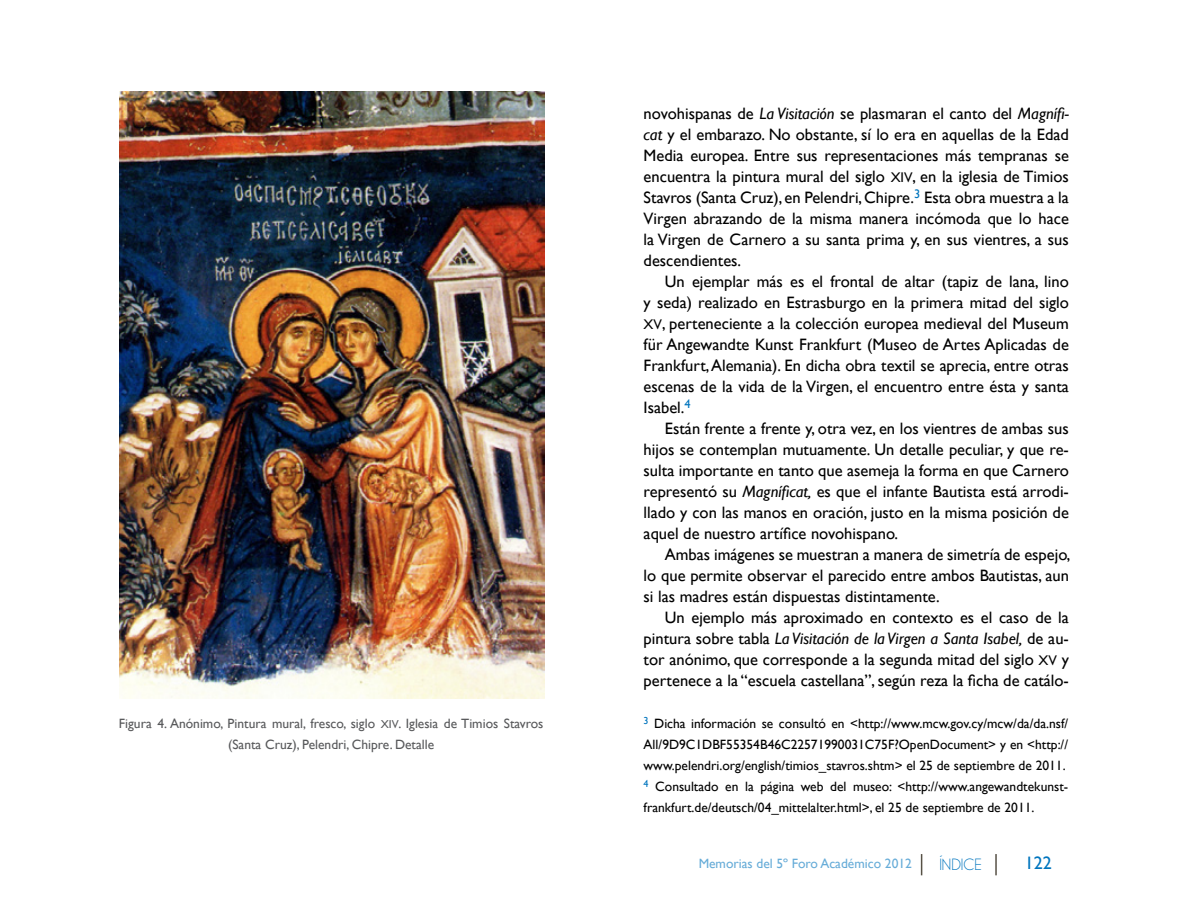
<style>
.page{position:relative;width:1188px;height:918px;background:#fff}
.page>*{position:absolute;margin:0;border:0;box-sizing:border-box;transform-origin:0 0}
.t1{font:18px "Gill Sans";color:#0075be}
.t2{font:16.5px/21px "Gill Sans";color:#000;text-align:justify}
.t3{font:16.5px "Champagne&Limousines";color:#0075be}
.t4{font:13.5px/21px "Gill Sans";color:#000}
.t5{font:13.5px/21px "Gill Sans";color:#58595b;text-align:center}
.t6{font:13.5px "Gill Sans";color:#0075be}
.s1{font-family:"Gill Sans MT SC850";font-size:11.55px}
.s2{font-style:italic}
.s3{font-family:"Gill Sans MT SC850";font-size:14.1px}
</style>
<div class="page">
<hr style="left:995px;top:854px;width:2px;height:21px;background:#575146">
<svg style="left:921px;top:854px;width:1px;height:21px"></svg>
<img style="left:119px;top:91px;width:425px;height:607px">
<p class="t5" style="left:119px;top:713px;width:426px">Figura 4. Anónimo, Pintura mural, fresco, siglo <span class="s1">XIV</span>. Iglesia de Timios Stavros (Santa Cruz), Pelendri, Chipre. Detalle</p>
<p class="t2" style="left:644px;top:103px;width:427px">novohispanas de <span class="s2">La Visitación</span> se plasmaran el canto del <span class="s2">Magnífi&shy;cat</span> y el embarazo. No obstante, sí lo era en aquellas de la Edad Media europea. Entre sus representaciones más tempranas se encuentra la pintura mural del siglo <span class="s3">XIV</span>, en la iglesia de Timios Stavros (Santa Cruz), en Pelendri, Chipre.<sup>3</sup> Esta obra muestra a la Virgen abrazando de la misma manera incómoda que lo hace la Virgen de Carnero a su santa prima y, en sus vientres, a sus descendientes.</p>
<p class="t2" style="left:644px;top:271px;width:427px;text-indent:21px">Un ejemplar más es el frontal de altar (tapiz de lana, lino y seda) realizado en Estrasburgo en la primera mitad del siglo <span class="s3">XV</span>, perteneciente a la colección europea medieval del Museum für Angewandte Kunst Frankfurt (Museo de Artes Aplicadas de Frankfurt, Alemania). En dicha obra textil se aprecia, entre otras escenas de la vida de la Virgen, el encuentro entre ésta y santa Isabel.<sup>4</sup></p>
<p class="t2" style="left:644px;top:418px;width:427px;text-indent:21px">Están frente a frente y, otra vez, en los vientres de ambas sus hijos se contemplan mutuamente. Un detalle peculiar, y que re&shy;sulta importante en tanto que asemeja la forma en que Carnero representó su <span class="s2">Magníficat,</span> es que el infante Bautista está arrodi&shy;llado y con las manos en oración, justo en la misma posición de aquel de nuestro artífice novohispano.</p>
<p class="t2" style="left:644px;top:544px;width:428px;text-indent:21px">Ambas imágenes se muestran a manera de simetría de espejo, lo que permite observar el parecido entre ambos Bautistas, aun si las madres están dispuestas distintamente.</p>
<p class="t2" style="left:644px;top:607px;width:427px;text-indent:21px">Un ejemplo más aproximado en contexto es el caso de la pintura sobre tabla <span class="s2">La Visitación de la Virgen a Santa Isabel,</span> de au&shy;tor anónimo, que corresponde a la segunda mitad del siglo <span class="s3">XV</span> y pertenece a la “escuela castellana”, según reza la ficha de catálo-</p>
<p class="t4" style="left:644px;top:713px;width:426px"><sup>3</sup> Dicha información se consultó en &lt;http://www.mcw.gov.cy/mcw/da/da.nsf/ All/9D9C1DBF55354B46C22571990031C75F?OpenDocument&gt; y en &lt;http:// www.pelendri.org/english/timios_stavros.shtm&gt; el 25 de septiembre de 2011.<br><sup>4</sup> Consultado en la página web del museo: &lt;http://www.angewandtekunst&shy;frankfurt.de/deutsch/04_mittelalter.html&gt;, el 25 de septiembre de 2011.</p>
<p class="t6" style="left:699px;top:856px;width:215px">Memorias del 5º Foro Académico 2012</p>
<p class="t3" style="left:939px;top:855px;width:44px">ÍNDICE</p>
<p class="t1" style="left:1025px;top:853px;width:28px">122</p>
</div>
